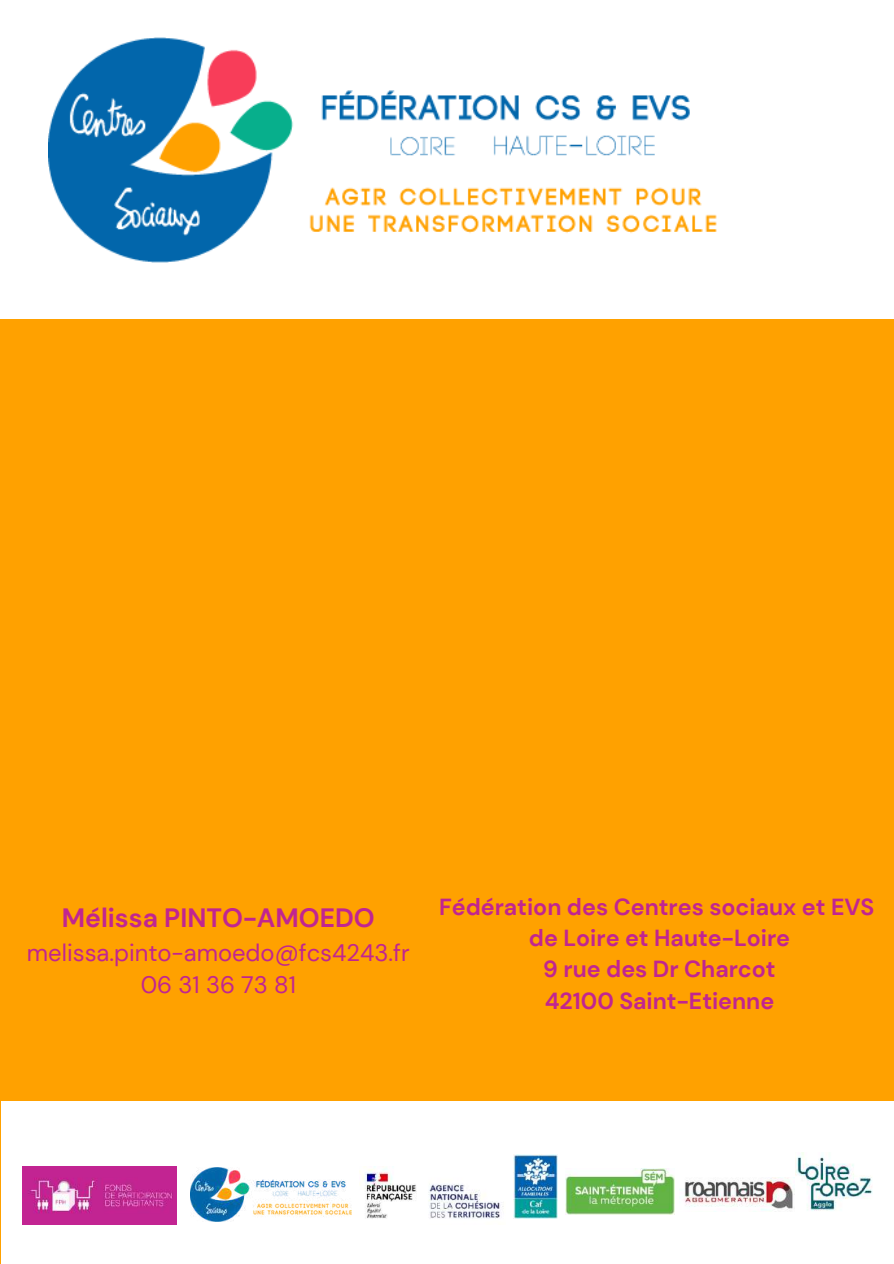
<style>
.page{position:relative;width:894px;height:1264px;background:#fff}
.page>*{position:absolute;margin:0;border:0;box-sizing:border-box;transform-origin:0 0}
.t1{font:700 26.4px "DM Sans";color:#c12591}
.t2{font:23.85px/32.5px "DM Sans";color:#c12591;text-align:center}
.t3{font:700 23.25px/31.3px "DM Sans";color:#c12591;text-align:center}
</style>
<div class="page">
<div style="left:0;top:0;width:893px;height:1263px;background:#ffa100"></div>
<div style="left:1px;top:1101px;width:892px;height:162px;background:#fff"></div>
<div style="left:0;top:0;width:893px;height:319px;background:#fff"></div>
<img style="left:48px;top:37px;width:668px;height:225px">
<img style="left:190px;top:1167px;width:161px;height:54px">
<img style="left:22px;top:1166px;width:155px;height:58px">
<img style="left:513px;top:1154px;width:44px;height:63px">
<img style="left:684px;top:1177px;width:111px;height:34px">
<img style="left:359px;top:1166px;width:145px;height:53px">
<img style="left:565px;top:1168px;width:109px;height:45px">
<img style="left:795px;top:1152px;width:76px;height:59px">
<p class="t1" style="left:62px;top:900px;width:314px">Mélissa PINTO-AMOEDO</p>
<p class="t2" style="left:27px;top:936px;width:384px">melissa.pinto-amoedo@fcs4243.fr<br>06 31 36 73 81</p>
<p class="t3" style="left:439px;top:891px;width:437px">Fédération des Centres sociaux et EVS de Loire et Haute-Loire<br>9 rue des Dr Charcot<br>42100 Saint-Etienne</p>
</div>
